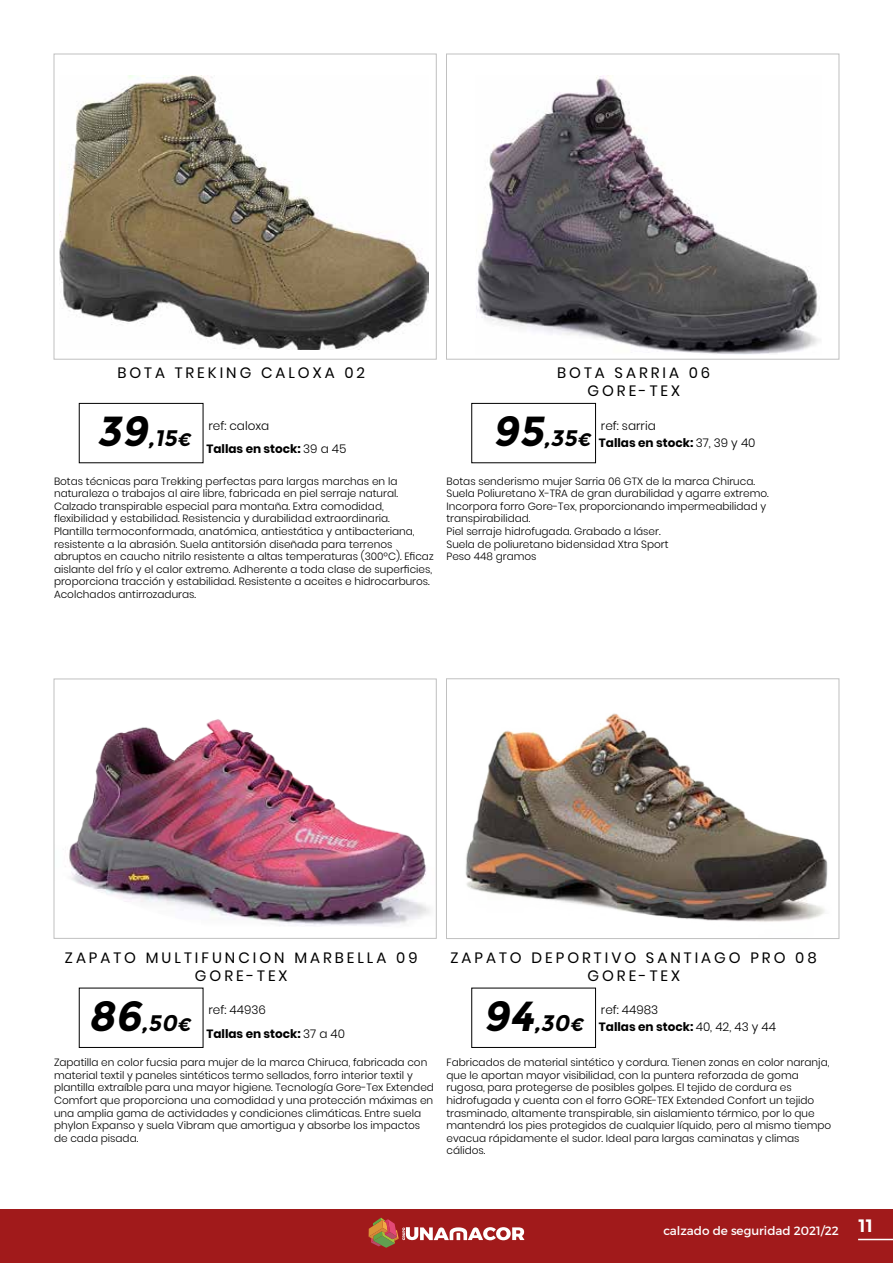
<style>
.page{position:relative;width:893px;height:1263px;background:#fff}
.page>*{position:absolute;margin:0;border:0;box-sizing:border-box;transform-origin:0 0}
.t1{font:italic 700 22.5px "Montserrat";color:#000}
.t2{font:15px/18px "Poppins";letter-spacing:.2em;color:#000;text-align:center}
.t3{font:700 12px "Poppins";color:#000}
.t4{font:300 12px "Poppins";color:#000}
.t5{font:12px "Montserrat";color:#fff}
.t6{font:300 10.5px/12.6px "Poppins";color:#000}
.s1{font-size:42px}
.s2{font-size:18px}
.s3{font-weight:300}
</style>
<div class="page">
<div style="left:0;top:1209px;width:893px;height:54px;background:#a11a1b"></div>
<hr style="left:858px;top:1239px;width:35px;height:1px;background:#fff">
<svg style="left:369px;top:1217px;width:155px;height:31px"></svg>
<img style="left:65px;top:719px;width:365px;height:207px">
<div style="left:54px;top:679px;width:382px;height:259px;border:1px solid #c0c0c0"></div>
<img style="left:59px;top:76px;width:369px;height:274px">
<div style="left:54px;top:54px;width:382px;height:305px;border:1px solid #c0c0c0"></div>
<img style="left:465px;top:713px;width:363px;height:209px">
<div style="left:446px;top:679px;width:393px;height:260px;border:1px solid #c0c0c0"></div>
<img style="left:476px;top:76px;width:343px;height:278px">
<div style="left:446px;top:54px;width:393px;height:305px;border:1px solid #c0c0c0"></div>
<div style="left:79px;top:988px;width:124px;height:60px;border:1px solid #000"></div>
<div style="left:79px;top:403px;width:124px;height:60px;border:1px solid #000"></div>
<div style="left:472px;top:988px;width:124px;height:60px;border:1px solid #000"></div>
<div style="left:472px;top:403px;width:124px;height:60px;border:1px solid #000"></div>
<h2 class="t2" style="left:117px;top:364px;width:249px">BOTA TREKING CALOXA 02</h2>
<h2 class="t2" style="left:557px;top:364px;width:155px">BOTA SARRIA 06<br>GORE-TEX</h2>
<h1 class="t1" style="left:96px;top:425px;width:99px"><span class="s1">39</span>,15<span class="s2">€</span></h1>
<p class="t4" style="left:208px;top:418px;width:62px">ref: caloxa</p>
<p class="t3" style="left:206px;top:442px;width:142px">Tallas en stock: <span class="s3">39 a 45</span></p>
<h1 class="t1" style="left:492px;top:425px;width:104px"><span class="s1">95</span>,35<span class="s2">€</span></h1>
<p class="t4" style="left:601px;top:418px;width:56px">ref: sarria</p>
<p class="t3" style="left:599px;top:436px;width:158px">Tallas en stock: <span class="s3">37, 39 y 40</span></p>
<p class="t6" style="left:54px;top:475px;width:381px">Botas técnicas para Trekking perfectas para largas marchas en la naturaleza o trabajos al aire libre, fabricada en piel serraje natural.<br>Calzado transpirable especial para montaña. Extra comodidad, flexibilidad y estabilidad. Resistencia y durabilidad extraordinaria.<br>Plantilla termoconformada, anatómica, antiestática y antibacteriana, resistente a la abrasión. Suela antitorsión diseñada para terrenos abruptos en caucho nitrilo resistente a altas temperaturas (300ºC). Eficaz aislante del frío y el calor extremo. Adherente a toda clase de superficies, proporciona tracción y estabilidad. Resistente a aceites e hidrocarburos.<br>Acolchados antirrozaduras.</p>
<p class="t6" style="left:446px;top:475px;width:324px">Botas senderismo mujer Sarria 06 GTX de la marca Chiruca.<br>Suela Poliuretano X-TRA de gran durabilidad y agarre extremo.<br>Incorpora forro Gore-Tex, proporcionando impermeabilidad y transpirabilidad.<br>Piel serraje hidrofugada. Grabado a láser.<br>Suela de poliuretano bidensidad Xtra Sport<br>Peso 448 gramos</p>
<h2 class="t2" style="left:65px;top:949px;width:354px">ZAPATO MULTIFUNCION MARBELLA 09<br>GORE-TEX</h2>
<h2 class="t2" style="left:451px;top:949px;width:368px">ZAPATO DEPORTIVO SANTIAGO PRO 08<br>GORE-TEX</h2>
<h1 class="t1" style="left:88px;top:1009px;width:108px"><span class="s1">86</span>,50<span class="s2">€</span></h1>
<p class="t4" style="left:208px;top:1003px;width:59px">ref: 44936</p>
<p class="t3" style="left:206px;top:1026px;width:140px">Tallas en stock: <span class="s3">37 a 40</span></p>
<h1 class="t1" style="left:483px;top:1009px;width:106px"><span class="s1">94</span>,30<span class="s2">€</span></h1>
<p class="t4" style="left:601px;top:1003px;width:59px">ref: 44983</p>
<p class="t3" style="left:599px;top:1020px;width:179px">Tallas en stock: <span class="s3">40, 42, 43 y 44</span></p>
<p class="t6" style="left:54px;top:1056px;width:381px">Zapatilla en color fucsia para mujer de la marca Chiruca, fabricada con material textil y paneles sintéticos termo sellados, forro interior textil y plantilla extraíble para una mayor higiene. Tecnología Gore-Tex Extended Comfort que proporciona una comodidad y una protección máximas en una amplia gama de actividades y condiciones climáticas. Entre suela phylon Expanso y suela Vibram que amortigua y absorbe los impactos de cada pisada.</p>
<p class="t6" style="left:446px;top:1056px;width:386px">Fabricados de material sintético y cordura. Tienen zonas en color naranja, que le aportan mayor visibilidad, con la puntera reforzada de goma rugosa, para protegerse de posibles golpes. El tejido de cordura es hidrofugada y cuenta con el forro GORE-TEX Extended Confort un tejido trasminado, altamente transpirable, sin aislamiento térmico, por lo que mantendrá los pies protegidos de cualquier líquido, pero al mismo tiempo evacua rápidamente el sudor. Ideal para largas caminatas y climas cálidos.</p>
<p class="t5" style="left:663px;top:1223px;width:211px">calzado de seguridad 2021/22 <sup>11</sup></p>
</div>
